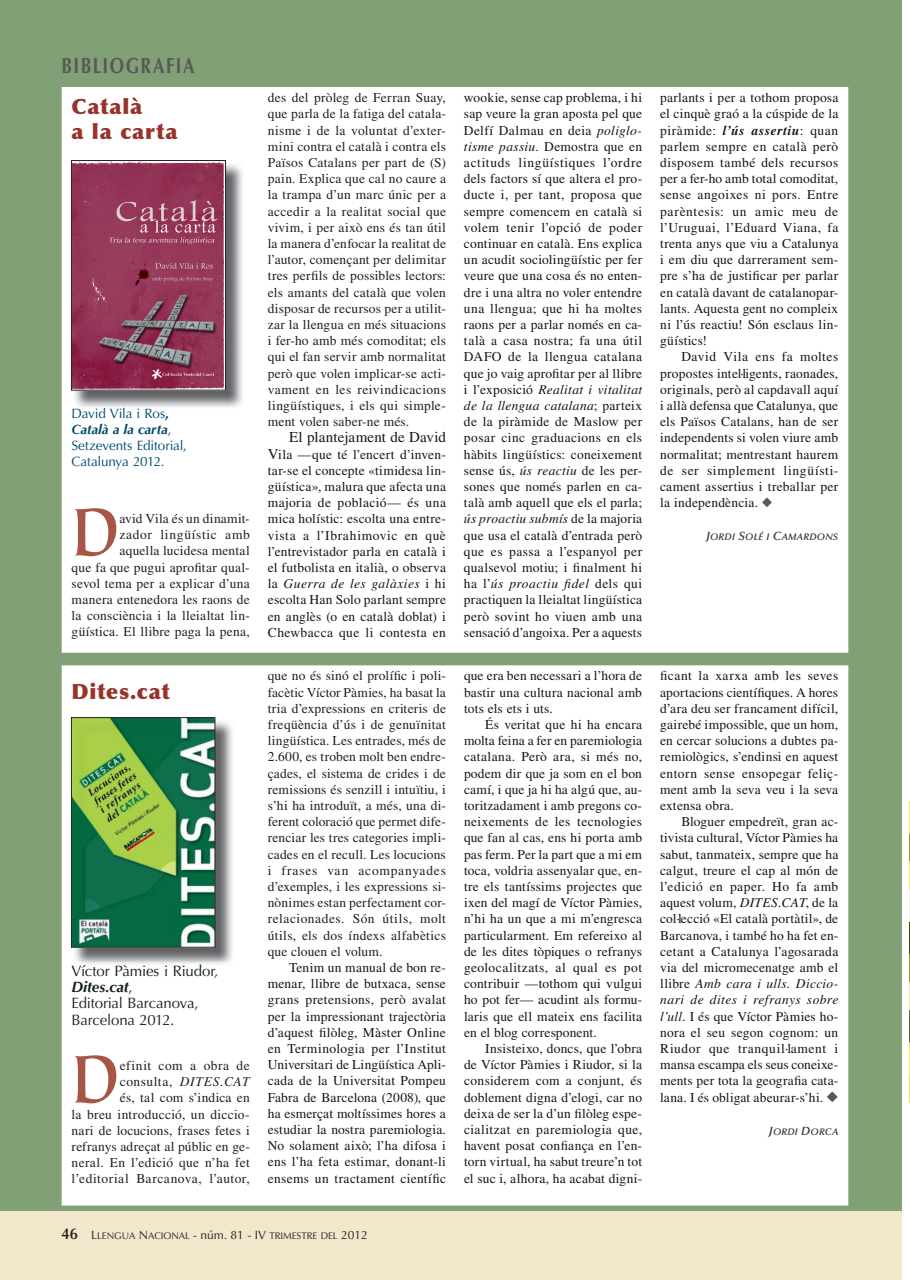
<style>
.page{position:relative;width:910px;height:1280px;background:#fff}
.page>*{position:absolute;margin:0;border:0;box-sizing:border-box;transform-origin:0 0}
.t1{font:700 75.6px "Tiepolo";color:#a75544;scale:.88 1}
.t2{font:700 21.9px "Optima LT Std";letter-spacing:.08em;color:#57585a;scale:.79 1}
.t3{font:900 21px/25.2px "Optima LT Std";letter-spacing:.045em;color:#97332a}
.t4{font:15px/16.2px "Optima LT Std";letter-spacing:-.015em;color:#182322}
.t5{font:15px "Times LT Std";letter-spacing:.005em;color:#171518}
.t6{font:15px "Optima LT Std";letter-spacing:-.005em;color:#131e1e}
.t7{font:13.5px/16.2px "Times LT Std";letter-spacing:.015em;color:#171518;text-align:justify}
.t8{font:13.5px/16.2px "Times LT Std";letter-spacing:.02em;color:#231f20;text-align:right}
.t9{font:13.5px/16.2px "Optima LT Std";letter-spacing:-.015em;color:#004971}
.t10{font:9.6px "Optima LT Std";color:#231f20}
.t11{font:italic 600 9.6px "Optima LT Std";letter-spacing:.025em;color:#393639}
.s1{color:#06476f}
.s2{font-weight:700}
.s3{font-weight:700;font-style:italic}
.s4{color:#121e1d}
.s5{color:#121d1d}
.s6{font-style:italic}
.s7{font-weight:700;font-style:italic;color:#131e1e}
.s8{color:#131e1e}
.s9{font-size:15px}
.s10{font-weight:600;font-size:15.6px}
.s11{font-size:12px}
.s12{color:#57585a}
</style>
<div class="page">
<svg style="left:909px;top:801px;width:1px;height:302px"></svg>
<div style="left:0;top:0;width:901px;height:1280px;background:#82a076"></div>
<div style="left:0;top:1212px;width:901px;height:68px;background:#f1e7cb"></div>
<div style="left:62px;top:666px;width:786px;height:539px;background:#fff"></div>
<img style="left:73px;top:719px;width:160px;height:245px">
<img style="left:73px;top:719px;width:140px;height:226px">
<div style="left:71px;top:717px;width:144px;height:230px;border:1px solid #231f20"></div>
<div style="left:62px;top:88px;width:786px;height:564px;background:#fff"></div>
<img style="left:73px;top:163px;width:170px;height:244px">
<img style="left:73px;top:162px;width:151px;height:226px">
<div style="left:71px;top:160px;width:155px;height:230px;border:1px solid #231f20"></div>
<h2 class="t2" style="left:62px;top:53px;width:170px">BIBLIOGRAFIA</h2>
<h3 class="t3" style="left:71px;top:94px;width:108px">Català<br>a la carta</h3>
<p class="t9" style="left:71px;top:405px;width:117px">D <span class="s1">id Vil i R</span>os<span class="s2">,<br></span><span class="s3">Català a la carta</span>,<br>Setzevents Editorial,<br>Catalunya 2012.</p>
<p class="t9" style="left:82px;top:405px;width:15px">av</p>
<p class="t9" style="left:126px;top:405px;width:8px">a</p>
<h1 class="t1" style="left:72px;top:491px;width:56px">D</h1>
<p class="t8" style="left:72px;top:510px;width:180px">avid Vila és un dinamit-<br>zador lingüístic amb<br>aquella lucidesa mental<br>que fa que pugui aprofitar qual&shy;sevol tema per a explicar d’una manera entenedora les raons de la consciència i la lleialtat lin&shy;güística. El llibre paga la pena,</p>
<h3 class="t3" style="left:71px;top:679px;width:100px">Dites.cat</h3>
<p class="t6" style="left:71px;top:962px;width:132px">Víctor P<span class="s4">à i i Ri</span> <span class="s5">d</span></p>
<p class="t6" style="left:130px;top:962px;width:31px">mes</p>
<p class="t6" style="left:186px;top:962px;width:35px">u or<span class="s6">,</span></p>
<p class="t4" style="left:71px;top:979px;width:129px"><span class="s7">Dites.cat</span><span class="s8">,<br></span>Editorial Barcanova,<br>Barcelona 2012.</p>
<h1 class="t1" style="left:72px;top:1038px;width:56px">D</h1>
<p class="t8" style="left:72px;top:1057px;width:180px">efinit com a obra de consulta, <span class="s6">DITES.CAT<br></span>és, tal com s’indica en<br>la breu introducció, un diccio&shy;nari de locucions, frases fetes i refranys adreçat al públic en ge&shy;neral. En l’edició que n’ha fet l’editorial Barcanova, l’autor,</p>
<p class="t8" style="left:268px;top:89px;width:180px;text-align:justify">des del pròleg de Ferran Suay, que parla de la fatiga del catala&shy;nisme i de la voluntat d’exter&shy;mini contra el català i contra els Països Catalans per part de (S) pain. Explica que cal no caure a la trampa d’un marc únic per a accedir a la realitat social que vivim, i per això ens és tan útil la manera d’enfocar la realitat de l’autor, començant per delimitar tres perfils de possibles lectors: els amants del català que volen disposar de recursos per a utilit&shy;zar la llengua en més situacions i fer-ho amb més comoditat; els qui el fan servir amb normalitat però que volen implicar-se acti&shy;vament en les reivindicacions lingüístiques, i els qui sim ple&shy;ment volen saber-ne més.</p>
<p class="t5" style="left:289px;top:429px;width:158px">El plantejament de David</p>
<p class="t7" style="left:268px;top:446px;width:180px"><span class="s9">V</span>ila —que té l’encert d’inven&shy;tar-se el concepte «timidesa lin&shy;güística», malura que afecta una majoria de població— és una mica holístic: escolta una entre&shy;vista a l’Ibrahimovic en què l’entrevistador parla en català i el futbolista en italià, o observa la <span class="s6">Guerra de les galàxies</span> i hi escolta Han Solo parlant sempre en anglès (o en català doblat) i Chewbacca que li contesta en</p>
<p class="t8" style="left:268px;top:668px;width:180px;text-align:justify">que no és sinó el prolífic i poli&shy;facètic Víctor Pàmies, ha basat la tria d’expressions en criteris de freqüència d’ús i de genuïnitat lingüística. Les entrades, més de 2.600, es troben molt ben endre&shy;çades, el sistema de crides i de remissions és senzill i intuïtiu, i s’hi ha introduït, a més, una di&shy;ferent coloració que permet dife&shy;renciar les tres categories impli&shy;cades en el recull. Les locucions i frases van acompanyades d’exemples, i les expressions si&shy;nònimes estan perfectament cor&shy;relacionades. Són útils, molt útils, els dos índexs alfabètics que clouen el volum.</p>
<p class="t7" style="left:268px;top:959px;width:180px;text-indent:21px">Tenim un manual de bon re&shy;menar, llibre de butxaca, sense grans pretensions, però avalat per la impressionant trajectòria d’aquest filòleg, Màster Online en Terminologia per l’Institut Universitari de Lingüística Apli&shy;cada de la Universitat Pompeu Fabra de Barcelona (2008), que ha esmerçat moltíssimes hores a estudiar la nostra paremiologia.<br>No solament això; l’ha difosa i ens l’ha feta estimar, donant-li ensems un tractament científic</p>
<p class="t10" style="left:62px;top:1230px;width:308px"><span class="s10">46</span> <span class="s11">L</span>LENGUA <span class="s11">N</span>ACIONAL <span class="s11">- núm. 81 - IV</span> TRIMESTRE DEL <span class="s11">2012</span></p>
<p class="t7" style="left:464px;top:89px;width:180px">wookie, sense cap problema, i hi sap veure la gran aposta pel que Delfí Dalmau en deia <span class="s6">poliglo&shy;tisme passiu</span>. Demostra que en actituds lingüístiques l’ordre dels factors sí que altera el pro&shy;ducte i, per tant, proposa que sempre comencem en català si volem tenir l’opció de poder continuar en català. Ens explica un acudit sociolingüístic per fer veure que una cosa és no enten&shy;dre i una altra no voler entendre una llengua; que hi ha moltes raons per a parlar només en ca&shy;talà a casa nostra; fa una útil DAFO de la llengua catalana que jo vaig aprofitar per al llibre i l’exposició <span class="s6">Realitat i vitalitat de la llengua catalana</span>; parteix de la piràmide de Maslow per posar cinc graduacions en els hàbits lingüístics: coneixement sense ús, <span class="s6">ús reactiu</span> de les per&shy;sones que només parlen en ca&shy;talà amb aquell que els el parla; <span class="s6">ús proactiu submís</span> de la majoria que usa el català d’entrada però que es passa a l’espanyol per qualsevol motiu; i finalment hi ha l’<span class="s6">ús proactiu fidel</span> dels qui practiquen la lleialtat lingüística però sovint ho viuen amb una sensació d’angoixa. Per a aquests</p>
<p class="t7" style="left:660px;top:89px;width:180px">parlants i per a tothom proposa el cinquè graó a la cúspide de la piràmide: <span class="s3">l’ús assertiu</span>: quan parlem sempre en català però disposem també dels recursos per a fer-ho amb total comoditat, sense angoixes ni pors. Entre parèntesis: un amic meu de l’Uruguai, l’Eduard Viana, fa trenta anys que viu a Catalunya i em diu que darrerament sem&shy;pre s’ha de justificar per parlar en català davant de catalanopar&shy;lants. Aquesta gent no compleix ni l’ús reactiu! Són esclaus lin&shy;güístics!</p>
<p class="t7" style="left:660px;top:349px;width:180px;text-indent:21px">David Vila ens fa moltes propostes intel·ligents, raonades, originals, però al cap davall aquí i allà defensa que Catalunya, que els Països Catalans, han de ser independents si volen viure amb normalitat; mentrestant haurem de ser simplement lingüís ti&shy;cament assertius i treballar per la independència. <span class="s12">◆</span></p>
<p class="t11" style="left:706px;top:532px;width:133px"><span class="s11">J</span>ORDI <span class="s11">S</span>OLÉ I <span class="s11">C</span>AMARDONS</p>
<p class="t7" style="left:464px;top:668px;width:180px">que era ben necessari a l’hora de bastir una cultura nacional amb tots els ets i uts.</p>
<p class="t7" style="left:464px;top:716px;width:180px;text-indent:21px">És veritat que hi ha encara molta feina a fer en paremiologia catalana. Però ara, si més no, podem dir que ja som en el bon camí, i que ja hi ha algú que, au&shy;toritzadament i amb pregons co&shy;neixements de les tecnologies que fan al cas, ens hi porta amb pas ferm. Per la part que a mi em toca, voldria assenyalar que, en&shy;tre els tantíssims projectes que ixen del magí de Víctor Pàmies, n’hi ha un que a mi m’engresca particularment. Em refereixo al de les dites tòpiques o refranys geolocalitzats, al qual es pot contribuir —tothom qui vulgui ho pot fer— acudint als formu&shy;laris que ell mateix ens facilita en el blog corresponent.</p>
<p class="t7" style="left:464px;top:1040px;width:180px;text-indent:21px">Insisteixo, doncs, que l’obra de Víctor Pàmies i Riudor, si la considerem com a conjunt, és doblement digna d’elogi, car no deixa de ser la d’un filòleg espe&shy;cialitzat en paremiologia que, havent posat confiança en l’en&shy;torn virtual, ha sabut treure’n tot el suc i, alhora, ha acabat digni-</p>
<p class="t7" style="left:660px;top:668px;width:180px">ficant la xarxa amb les seves aportacions científiques. A hores d’ara deu ser francament difícil, gairebé impossible, que un hom, en cercar solucions a dubtes pa&shy;remiològics, s’endinsi en aquest entorn sense ensopegar feliç&shy;ment amb la seva veu i la seva extensa obra.</p>
<p class="t7" style="left:660px;top:813px;width:180px;text-indent:21px">Bloguer empedreït, gran ac&shy;tivista cultural, Víctor Pàmies ha sabut, tanmateix, sempre que ha calgut, treure el cap al món de l’edició en paper. Ho fa amb aquest volum, <span class="s6">DITES.CAT</span>, de la col·lecció «El català portàtil», de Barcanova, i també ho ha fet en&shy;cetant a Catalunya l’agosarada via del micromecenatge amb el llibre <span class="s6">Amb cara i ulls. Diccio&shy;nari de dites i refranys sobre l’ull</span>. I és que Víctor Pàmies ho&shy;nora el seu segon cognom: un Riudor que tranquil·lament i mansa escampa els seus coneixe&shy;ments per tota la geografia cata&shy;lana. I és obligat abeurar-s’hi. <span class="s12">◆</span></p>
<p class="t11" style="left:769px;top:1126px;width:71px"><span class="s11">J</span>ORDI <span class="s11">D</span>ORCA</p>
</div>
